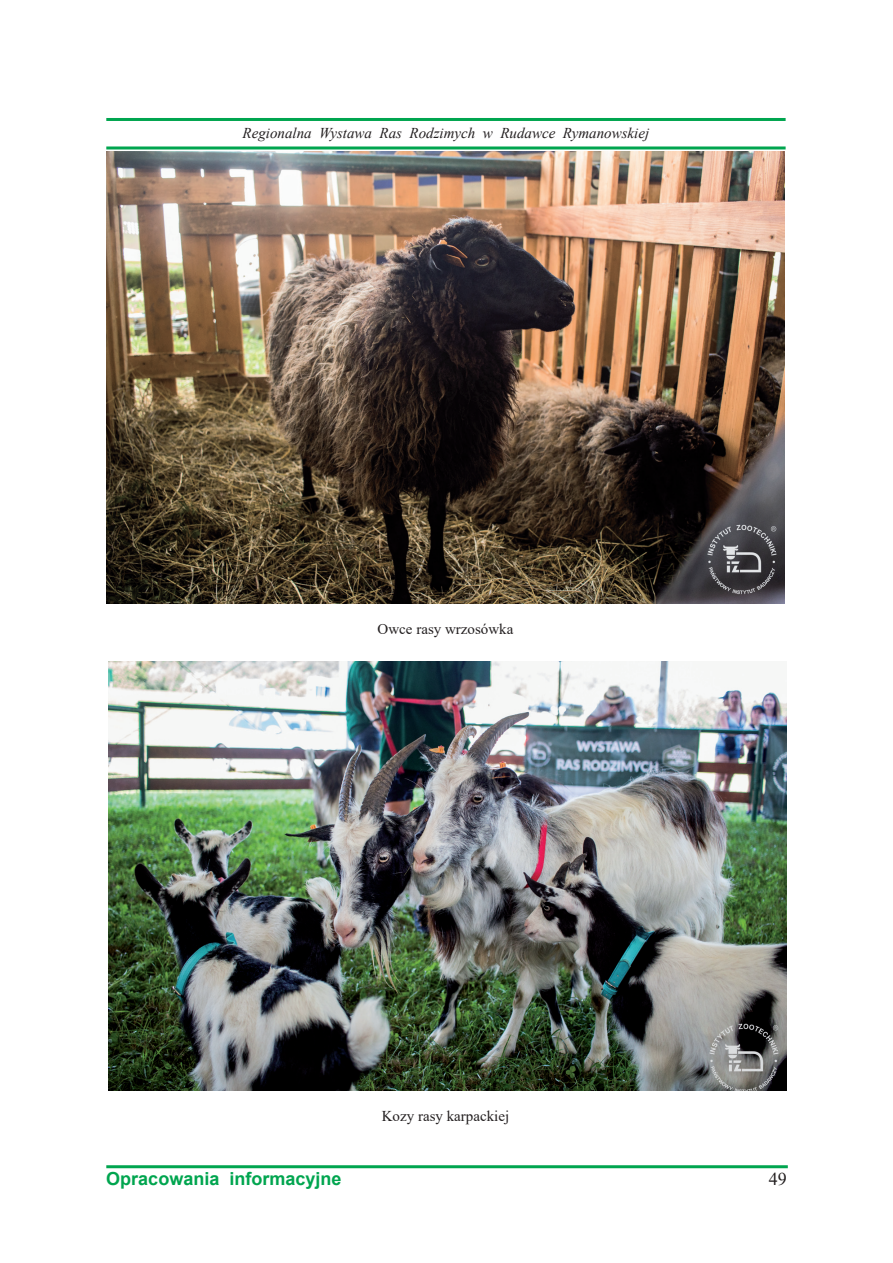
<style>
.page{position:relative;width:893px;height:1263px;background:#fff}
.page>*{position:absolute;margin:0;border:0;box-sizing:border-box;transform-origin:0 0}
.t1{font:700 18px "Arial";color:#00a54f}
.t2{font:18px "Times New Roman";color:#231f20}
.t3{font:italic 15px "Times New Roman";color:#231f20}
.t4{font:15px "Times New Roman";color:#231f20}
</style>
<div class="page">
<hr style="left:106px;top:118px;width:680px;height:3px;background:#00a54f">
<hr style="left:106px;top:146px;width:680px;height:3px;background:#00a54f">
<hr style="left:106px;top:1165px;width:682px;height:3px;background:#00a54f">
<img style="left:107px;top:152px;width:677px;height:451px">
<img style="left:108px;top:661px;width:679px;height:430px">
<p class="t3" style="left:243px;top:123px;width:408px">Regionalna Wystawa Ras Rodzimych w Rudawce Rymanowskiej</p>
<p class="t4" style="left:378px;top:618px;width:137px">Owce rasy wrzosówka</p>
<p class="t4" style="left:382px;top:1105px;width:129px">Kozy rasy karpackiej</p>
<p class="t1" style="left:106px;top:1166px;width:237px">Opracowania informacyjne</p>
<p class="t2" style="left:769px;top:1166px;width:19px">49</p>
</div>
